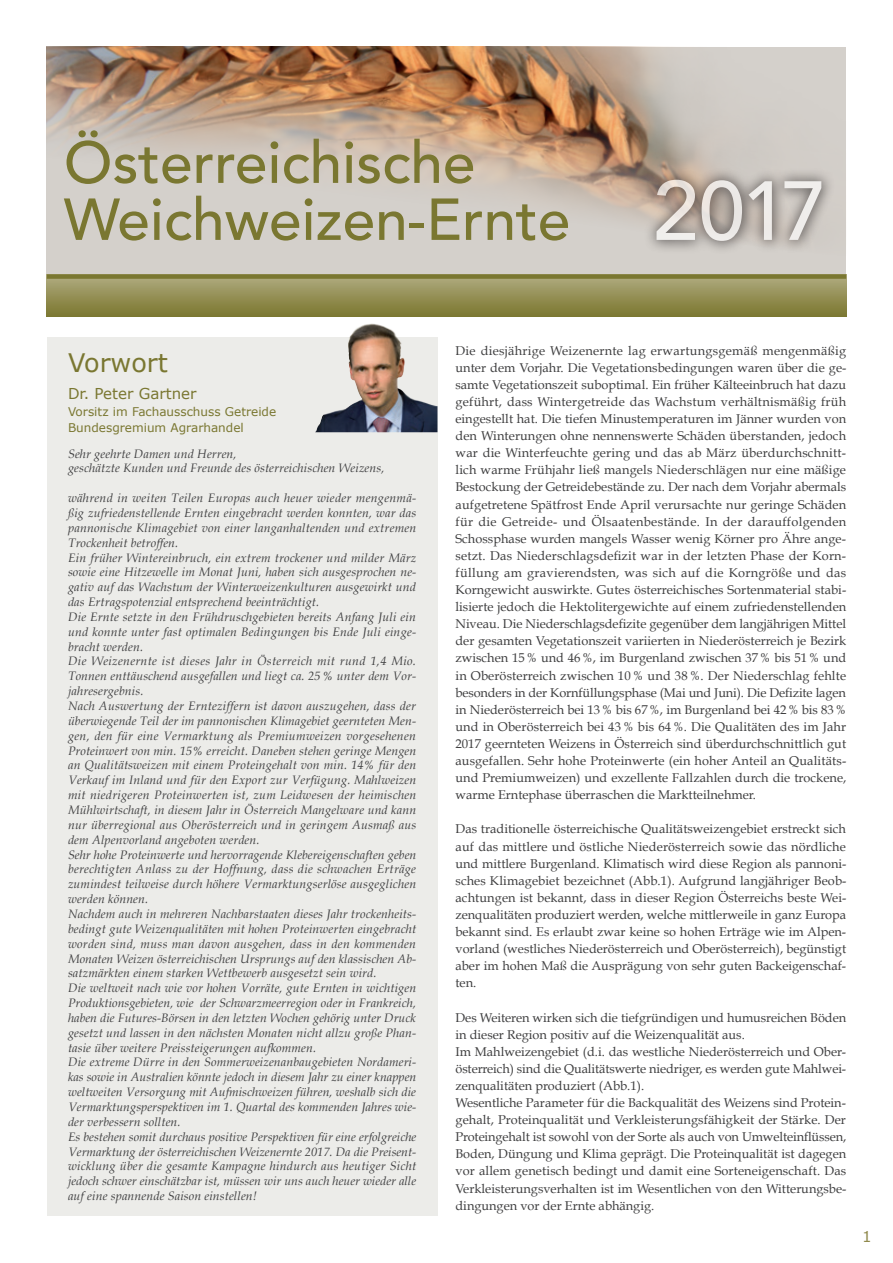
<style>
.page{position:relative;width:893px;height:1263px;background:#fff}
.page>*{position:absolute;margin:0;border:0;box-sizing:border-box;transform-origin:0 0}
.t1{font:500 58.5px/57px "Avenir";color:#7a7731}
.t2{font:25.5px "Verdana";color:#7a7731}
.t3{font:15px "Verdana";color:#7a7731}
.t4{font:15px "Verdana";color:#908a4d}
.t5{font:12.75px/17.1px "Book Antiqua";color:#3e3e3f;text-align:justify}
.t6{font:italic 12.3px/14.9px "Book Antiqua";letter-spacing:.01em;color:#3e3e3f}
.t7{font:12px/16.5px "Verdana";color:#7a7731}
.s1{font-size:82.8px;color:#fff}
</style>
<div class="page">
<img style="left:47px;top:47px;width:799px;height:226px">
<svg style="left:643px;top:166px;width:192px;height:89px;background:#aea69e"></svg>
<svg style="left:47px;top:279px;width:799px;height:38px;background:#928e53"></svg>
<div style="left:47px;top:274px;width:799px;height:5px;background:#7a7731"></div>
<div style="left:47px;top:337px;width:390px;height:879px;background:#ecece9"></div>
<img style="left:315px;top:323px;width:122px;height:109px">
<h1 class="t1" style="left:64px;top:131px;width:765px">Österreichische<br>Weichweizen-Ernte <span class="s1">2017</span></h1>
<h2 class="t2" style="left:68px;top:345px;width:101px">Vorwort</h2>
<p class="t3" style="left:68px;top:383px;width:130px">Dr. Peter Gartner</p>
<p class="t7" style="left:68px;top:403px;width:210px">Vorsitz im Fachausschuss Getreide<br>Bundesgremium Agrarhandel</p>
<p class="t6" style="left:68px;top:446px;width:318px">Sehr geehrte Damen und Herren,<br>geschätzte Kunden und Freunde des österreichischen Weizens,</p>
<p class="t6" style="left:68px;top:491px;width:350px">während in weiten Teilen Europas auch heuer wieder mengenmä&shy;ßig zufriedenstellende Ernten eingebracht werden konnten, war das pannonische Klimagebiet von einer langanhaltenden und extremen Trockenheit betroffen.<br>Ein früher Wintereinbruch, ein extrem trockener und milder März sowie eine Hitzewelle im Monat Juni, haben sich ausgesprochen ne&shy;gativ auf das Wachstum der Winterweizenkulturen ausgewirkt und das Ertragspotenzial entsprechend beeinträchtigt.<br>Die Ernte setzte in den Frühdruschgebieten bereits Anfang Juli ein und konnte unter fast optimalen Bedingungen bis Ende Juli einge&shy;bracht werden.<br>Die Weizenernte ist dieses Jahr in Österreich mit rund 1,4 Mio.<br>Tonnen enttäuschend ausgefallen und liegt ca. 25% unter dem Vor&shy;jahresergebnis.<br>Nach Auswertung der Ernteziffern ist davon auszugehen, dass der überwiegende Teil der im pannonischen Klimagebiet geernteten Men&shy;gen, den für eine Vermarktung als Premiumweizen vorgesehenen Proteinwert von min. 15% erreicht. Daneben stehen geringe Mengen an Qualitätsweizen mit einem Proteingehalt von min. 14% für den Verkauf im Inland und für den Export zur Verfügung. Mahlweizen mit niedrigeren Proteinwerten ist, zum Leidwesen der heimischen Mühlwirtschaft, in diesem Jahr in Österreich Mangelware und kann nur überregional aus Oberösterreich und in geringem Ausmaß aus dem Alpenvorland angeboten werden.<br>Sehr hohe Proteinwerte und hervorragende Klebereigenschaften geben berechtigten Anlass zu der Hoffnung, dass die schwachen Erträge zumindest teilweise durch höhere Vermarktungserlöse ausgeglichen werden können.<br>Nachdem auch in mehreren Nachbarstaaten dieses Jahr trockenheits&shy;bedingt gute Weizenqualitäten mit hohen Proteinwerten eingebracht worden sind, muss man davon ausgehen, dass in den kommenden Monaten Weizen österreichischen Ursprungs auf den klassischen Ab&shy;satzmärkten einem starken Wettbewerb ausgesetzt sein wird.<br>Die weltweit nach wie vor hohen Vorräte, gute Ernten in wichtigen Produktionsgebieten, wie der Schwarzmeerregion oder in Frankreich, haben die Futures-Börsen in den letzten Wochen gehörig unter Druck gesetzt und lassen in den nächsten Monaten nicht allzu große Phan&shy;tasie über weitere Preissteigerungen aufkommen.<br>Die extreme Dürre in den Sommerweizenanbaugebieten Nordameri&shy;kas sowie in Australien könnte jedoch in diesem Jahr zu einer knappen weltweiten Versorgung mit Aufmischweizen führen, weshalb sich die Vermarktungsperspektiven im 1. Quartal des kommenden Jahres wie&shy;der verbessern sollten.<br>Es bestehen somit durchaus positive Perspektiven für eine erfolgreiche Vermarktung der österreichischen Weizenernte 2017. Da die Preisent&shy;wicklung über die gesamte Kampagne hindurch aus heutiger Sicht jedoch schwer einschätzbar ist, müssen wir uns auch heuer wieder alle auf eine spannende Saison einstellen!</p>
<p class="t5" style="left:455px;top:342px;width:392px">Die diesjährige Weizenernte lag erwartungsgemäß mengenmäßig unter dem Vorjahr. Die Vegetationsbedingungen waren über die ge&shy;samte Vegetationszeit suboptimal. Ein früher Kälteeinbruch hat dazu geführt, dass Wintergetreide das Wachstum verhältnismäßig früh eingestellt hat. Die tiefen Minustemperaturen im Jänner wurden von den Winterungen ohne nennenswerte Schäden überstanden, jedoch war die Winterfeuchte gering und das ab März überdurchschnitt&shy;lich warme Frühjahr ließ mangels Niederschlägen nur eine mäßige Bestockung der Getreidebestände zu. Der nach dem Vorjahr abermals aufgetretene Spätfrost Ende April verursachte nur geringe Schäden für die Getreide- und Ölsaatenbestände. In der darauffolgenden Schossphase wurden mangels Wasser wenig Körner pro Ähre ange&shy;setzt. Das Niederschlagsdefizit war in der letzten Phase der Korn&shy;füllung am gravierendsten, was sich auf die Korngröße und das Korngewicht auswirkte. Gutes österreichisches Sortenmaterial stabi&shy;lisierte jedoch die Hektolitergewichte auf einem zufriedenstellenden Niveau. Die Niederschlagsdefizite gegenüber dem langjährigen Mittel der gesamten Vegetationszeit variierten in Niederösterreich je Bezirk zwischen 15% und 46%, im Burgenland zwischen 37% bis 51% und in Oberösterreich zwischen 10 % und 38 %. Der Niederschlag fehlte besonders in der Kornfüllungsphase (Mai und Juni). Die Defizite lagen in Niederösterreich bei 13% bis 67%, im Burgenland bei 42% bis 83% und in Oberösterreich bei 43 % bis 64 %. Die Qualitäten des im Jahr 2017 geernteten Weizens in Österreich sind überdurchschnittlich gut ausgefallen. Sehr hohe Proteinwerte (ein hoher Anteil an Qualitäts&shy;und Premiumweizen) und exzellente Fallzahlen durch die trockene, warme Erntephase überraschen die Marktteilnehmer.</p>
<p class="t5" style="left:455px;top:820px;width:392px">Das traditionelle österreichische Qualitätsweizengebiet erstreckt sich auf das mittlere und östliche Niederösterreich sowie das nördliche und mittlere Burgenland. Klimatisch wird diese Region als pannoni&shy;sches Klimagebiet bezeichnet (Abb.1). Aufgrund langjähriger Beob&shy;achtungen ist bekannt, dass in dieser Region Österreichs beste Wei&shy;zenqualitäten produziert werden, welche mittlerweile in ganz Europa bekannt sind. Es erlaubt zwar keine so hohen Erträge wie im Alpen&shy;vorland (westliches Niederösterreich und Oberösterreich), begünstigt aber im hohen Maß die Ausprägung von sehr guten Backeigenschaf&shy;ten.</p>
<p class="t5" style="left:455px;top:1009px;width:392px;text-align:left">Des Weiteren wirken sich die tiefgründigen und humusreichen Böden in dieser Region positiv auf die Weizenqualität aus.<br>Im Mahlweizengebiet (d.i. das westliche Niederösterreich und Ober&shy;österreich) sind die Qualitätswerte niedriger, es werden gute Mahlwei&shy;zenqualitäten produziert (Abb.1).<br>Wesentliche Parameter für die Backqualität des Weizens sind Protein&shy;gehalt, Proteinqualität und Verkleisterungsfähigkeit der Stärke. Der Proteingehalt ist sowohl von der Sorte als auch von Umwelteinflüssen, Boden, Düngung und Klima geprägt. Die Proteinqualität ist dagegen vor allem genetisch bedingt und damit eine Sorteneigenschaft. Das Verkleisterungsverhalten ist im Wesentlichen von den Witterungsbe&shy;dingungen vor der Ernte abhängig.</p>
<p class="t4" style="left:862px;top:1226px;width:11px">1</p>
</div>
